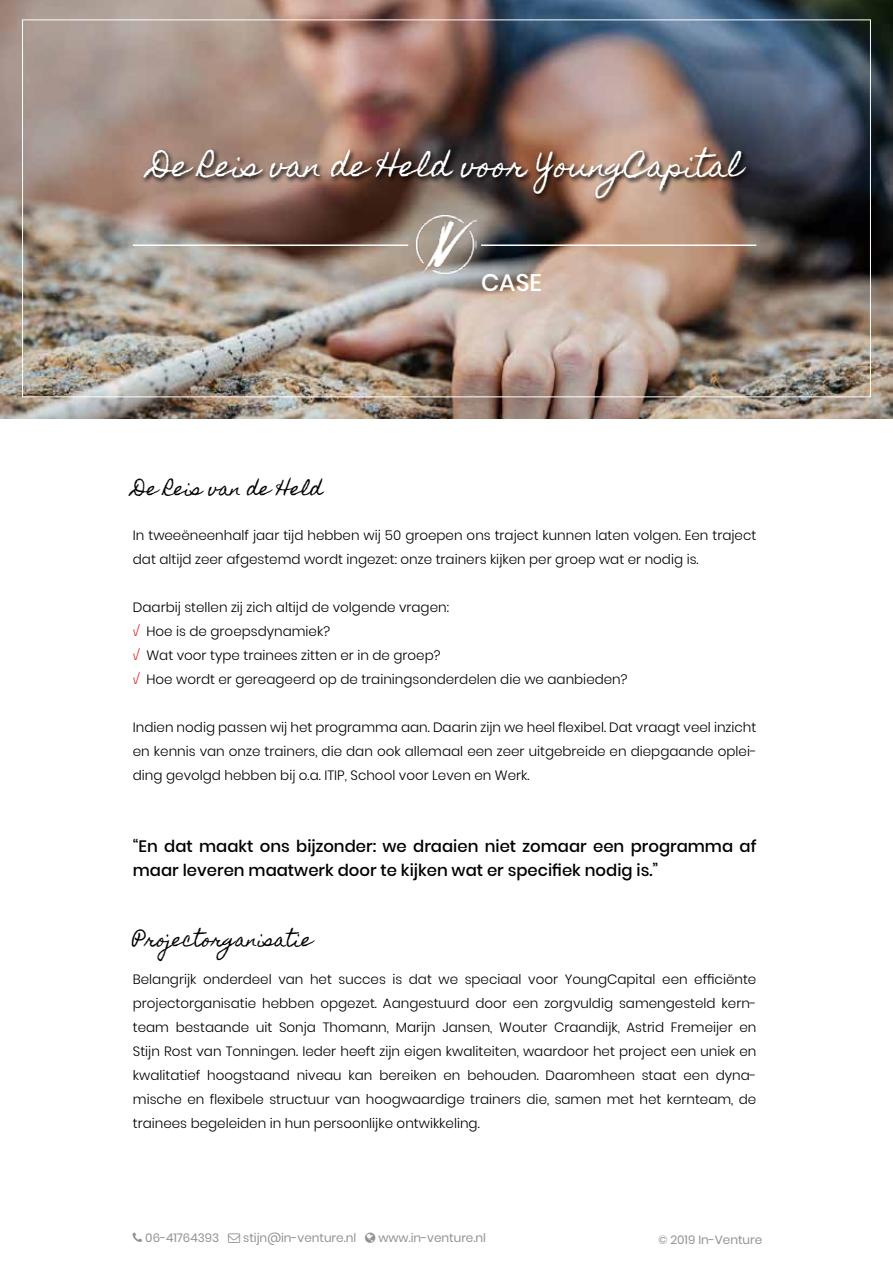
<style>
.page{position:relative;width:893px;height:1263px;background:#fff}
.page>*{position:absolute;margin:0;border:0;box-sizing:border-box;transform-origin:0 0}
.t1{font:28.5px "Homemade Apple";color:#fff}
.t2{font:500 24px "Poppins";color:#fff}
.t3{font:18px "Homemade Apple";color:#000}
.t4{font:500 16.5px/24px "Poppins";color:#000}
.t5{font:300 13.5px/24px "Poppins";color:#000}
.t6{font:12px "Poppins";color:#929292}
.s1{font-family:"Exo 2";color:#e2111b}
</style>
<div class="page">
<img style="left:0;top:0;width:893px;height:418px">
<svg style="left:141px;top:145px;width:612px;height:61px;background:#7f6356"></svg>
<hr style="left:133px;top:244px;width:275px;height:2px;background:#fff">
<img style="left:416px;top:215px;width:61px;height:59px">
<hr style="left:481px;top:244px;width:275px;height:2px;background:#fff">
<h1 class="t1" style="left:150px;top:150px;width:594px">De Reis van de Held voor YoungCapital</h1>
<h2 class="t2" style="left:481px;top:269px;width:62px">CASE</h2>
<h3 class="t3" style="left:133px;top:479px;width:192px">De Reis van de Held</h3>
<p class="t5" style="left:133px;top:524px;width:625px">In tweeëneenhalf jaar tijd hebben wij 50 groepen ons traject kunnen laten volgen. Een traject dat altijd zeer afgestemd wordt ingezet: onze trainers kijken per groep wat er nodig is.</p>
<p class="t5" style="left:133px;top:596px;width:496px">Daarbij stellen zij zich altijd de volgende vragen:<br><span class="s1">√</span> Hoe is de groepsdynamiek?<br><span class="s1">√</span> Wat voor type trainees zitten er in de groep?<br><span class="s1">√</span> Hoe wordt er gereageerd op de trainingsonderdelen die we aanbieden?</p>
<p class="t5" style="left:133px;top:716px;width:625px;text-align:justify">Indien nodig passen wij het programma aan. Daarin zijn we heel flexibel. Dat vraagt veel inzicht en kennis van onze trainers, die dan ook allemaal een zeer uitgebreide en diepgaande oplei&shy;ding gevolgd hebben bij o.a. ITIP, School voor Leven en Werk.</p>
<p class="t4" style="left:133px;top:835px;width:625px">“En dat maakt ons bijzonder: we draaien niet zomaar een programma af maar leveren maatwerk door te kijken wat er specifiek nodig is.”</p>
<h3 class="t3" style="left:133px;top:929px;width:181px">Projectorganisatie</h3>
<p class="t5" style="left:133px;top:967px;width:625px;text-align:justify">Belangrijk onderdeel van het succes is dat we speciaal voor YoungCapital een efficiënte projectorganisatie hebben opgezet. Aangestuurd door een zorgvuldig samengesteld kern&shy;team bestaande uit Sonja Thomann, Marijn Jansen, Wouter Craandijk, Astrid Fremeijer en Stijn Rost van Tonningen. Ieder heeft zijn eigen kwaliteiten, waardoor het project een uniek en kwalitatief hoogstaand niveau kan bereiken en behouden. Daaromheen staat een dyna&shy;mische en flexibele structuur van hoogwaardige trainers die, samen met het kernteam, de trainees begeleiden in hun persoonlijke ontwikkeling.</p>
<p class="t6" style="left:145px;top:1231px;width:75px">06-41764393</p>
<p class="t6" style="left:243px;top:1231px;width:115px">stijn@in-venture.nl</p>
<p class="t6" style="left:378px;top:1231px;width:109px">www.in-venture.nl</p>
<p class="t6" style="left:658px;top:1232px;width:106px">© 2019 In-Venture</p>
</div>
